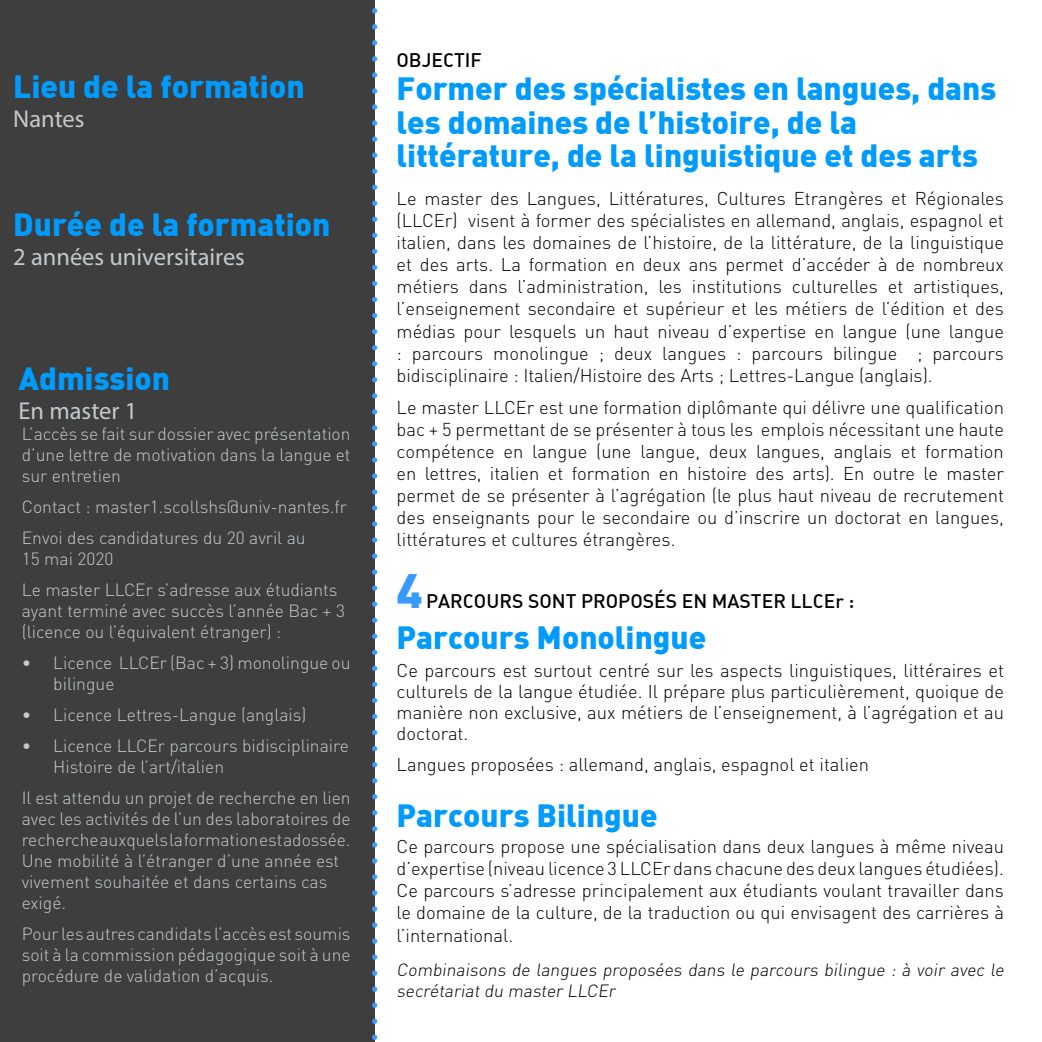
<style>
.page{position:relative;width:1042px;height:1042px;background:#fff}
.page>*{position:absolute;margin:0;border:0;box-sizing:border-box;transform-origin:0 0}
.t1{font:900 47.25px "DIN";color:#389aff}
.t2{font:900 31.5px/33.2px "DIN";color:#009bfc}
.t3{font:24.5px "Myriad Pro";color:#c4c9cc}
.t4{font:500 19.25px "DIN Alternate";color:#000}
.t5{font:300 18.38px/22.1px "DIN";color:#000;text-align:justify}
.t6{font:300 17.5px/21px "DIN";color:#c4c9cc}
.t7{font:300 17.5px/21px "DIN";color:#000}
</style>
<div class="page">
<div style="left:0;top:0;width:375px;height:1042px;background:#3e3e3e"></div>
<svg style="left:372px;top:8px;width:5px;height:1032px"></svg>
<h2 class="t2" style="left:13px;top:68px;width:293px">Lieu de la formation</h2>
<h3 class="t3" style="left:13px;top:104px;width:73px">Nantes</h3>
<h2 class="t2" style="left:13px;top:206px;width:319px">Durée de la formation</h2>
<h3 class="t3" style="left:13px;top:242px;width:233px">2 années universitaires</h3>
<h2 class="t2" style="left:19px;top:360px;width:153px">Admission</h2>
<h3 class="t3" style="left:19px;top:396px;width:120px">En master 1</h3>
<p class="t6" style="left:22px;top:423px;width:330px;text-align:justify">L’accès se fait sur dossier avec présentation d’une lettre de motivation dans la langue et sur entretien</p>
<p class="t6" style="left:22px;top:491px;width:327px;line-height:31px">Contact : master1.scollshs@univ-nantes.fr<br>Envoi des candidatures du 20 avril au</p>
<p class="t6" style="left:22px;top:543px;width:317px;line-height:31px">15 mai 2020<br>Le master LLCEr s’adresse aux étudiants</p>
<p class="t6" style="left:22px;top:600px;width:325px">ayant terminé avec succès l’année Bac + 3 (licence ou l’équivalent étranger) :</p>
<p class="t6" style="left:53px;top:652px;width:299px;text-indent:-32px">• Licence LLCEr (Bac + 3) monolingue ou bilingue</p>
<p class="t6" style="left:22px;top:704px;width:286px">• Licence Lettres-Langue (anglais)</p>
<p class="t6" style="left:53px;top:735px;width:297px;text-indent:-32px">• Licence LLCEr parcours bidisciplinaire<br>Histoire de l’art/italien</p>
<p class="t6" style="left:22px;top:786px;width:330px">Il est attendu un projet de recherche en lien avec les activités de l’un des laboratoires de recherche auxquels la formation est adossée.<br>Une mobilité à l’étranger d’une année est vivement souhaitée et dans certains cas exigé.</p>
<p class="t6" style="left:22px;top:922px;width:330px;text-align:justify">Pour les autres candidats l’accès est soumis soit à la commission pédagogique soit à une procédure de validation d’acquis.</p>
<p class="t4" style="left:396px;top:48px;width:87px">OBJECTIF</p>
<h2 class="t2" style="left:396px;top:71px;width:601px">Former des spécialistes en langues, dans les domaines de l’histoire, de la littérature, de la linguistique et des arts</h2>
<p class="t5" style="left:396px;top:187px;width:609px">Le master des Langues, Littératures, Cultures Etrangères et Régionales (LLCEr) visent à former des spécialistes en allemand, anglais, espagnol et italien, dans les domaines de l’histoire, de la littérature, de la linguistique et des arts. La formation en deux ans permet d’accéder à de nombreux métiers dans l’administration, les institutions culturelles et artistiques, l’enseignement secondaire et supérieur et les métiers de l’édition et des médias pour lesquels un haut niveau d’expertise en langue (une langue : parcours monolingue ; deux langues : parcours bilingue ; parcours bidisciplinaire : Italien/Histoire des Arts ; Lettres-Langue (anglais).</p>
<p class="t5" style="left:396px;top:396px;width:609px">Le master LLCEr est une formation diplômante qui délivre une qualification bac + 5 permettant de se présenter à tous les emplois nécessitant une haute compétence en langue (une langue, deux langues, anglais et formation en lettres, italien et formation en histoire des arts). En outre le master permet de se présenter à l’agrégation (le plus haut niveau de recrutement des enseignants pour le secondaire ou d’inscrire un doctorat en langues, littératures et cultures étrangères.</p>
<h1 class="t1" style="left:396px;top:559px;width:28px">4</h1>
<p class="t4" style="left:426px;top:589px;width:430px">PARCOURS SONT PROPOSÉS EN MASTER LLCEr :</p>
<h2 class="t2" style="left:396px;top:619px;width:311px">Parcours Monolingue</h2>
<p class="t5" style="left:396px;top:659px;width:609px;line-height:21px">Ce parcours est surtout centré sur les aspects linguistiques, littéraires et culturels de la langue étudiée. Il prépare plus particulièrement, quoique de manière non exclusive, aux métiers de l’enseignement, à l’agrégation et au doctorat.</p>
<p class="t5" style="left:396px;top:753px;width:474px">Langues proposées : allemand, anglais, espagnol et italien</p>
<h2 class="t2" style="left:396px;top:797px;width:263px">Parcours Bilingue</h2>
<p class="t5" style="left:396px;top:835px;width:609px">Ce parcours propose une spécialisation dans deux langues à même niveau d’expertise (niveau licence 3 LLCEr dans chacune des deux langues étudiées).<br>Ce parcours s’adresse principalement aux étudiants voulant travailler dans le domaine de la culture, de la traduction ou qui envisagent des carrières à l’international.</p>
<p class="t7" style="left:396px;top:959px;width:612px">Combinaisons de langues proposées dans le parcours bilingue : à voir avec le secrétariat du master LLCEr</p>
</div>
